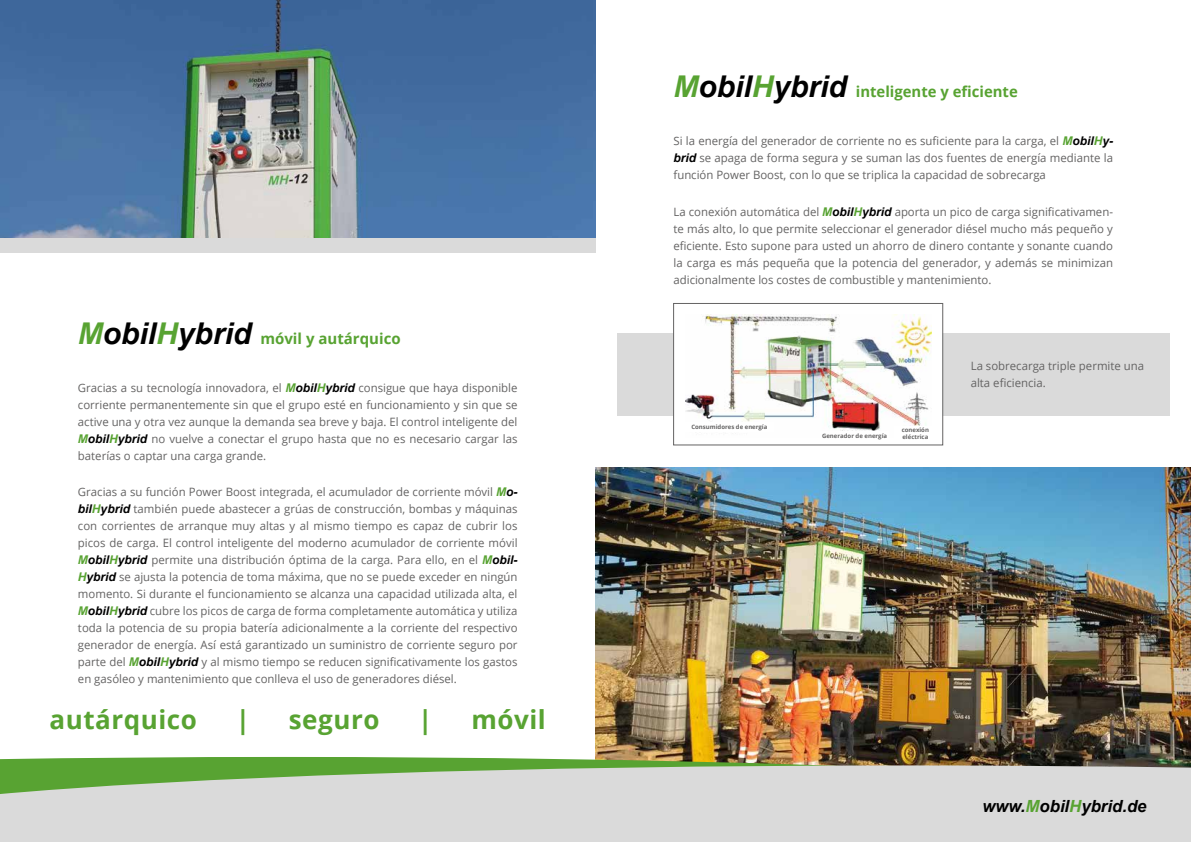
<style>
.page{position:relative;width:1191px;height:842px;background:#fff}
.page>*{position:absolute;margin:0;border:0;box-sizing:border-box;transform-origin:0 0}
.t1{font:700 26px "Open Sans";letter-spacing:.02em;color:#58a332}
.t2{font:italic 700 16.7px "Arial";color:#000}
.t3{font:700 15px "Open Sans";color:#58a332}
.t4{font:11.5px/17px "Open Sans";color:#646363;text-align:justify}
.t5{font:700 6px/7.2px "Open Sans";color:#646363}
.s1{font-family:"Arial";font-style:italic;font-size:30px}
.s2{font-family:"Arial";font-style:italic;font-size:30px;color:#000}
.s3{font-family:"Arial";font-weight:700;font-style:italic;font-size:12px;color:#58a332}
.s4{font-family:"Arial";font-weight:700;font-style:italic;font-size:12px;color:#000}
.s5{color:#58a332}
</style>
<div class="page">
<img style="left:595px;top:468px;width:596px;height:289px">
<img style="left:0;top:0;width:595px;height:238px">
<div style="left:0;top:238px;width:595px;height:14px;background:#dadada"></div>
<img style="left:0;top:757px;width:1191px;height:8px">
<svg style="left:0;top:765px;width:1191px;height:77px;background:#cdd4ca"></svg>
<div style="left:617px;top:333px;width:552px;height:82px;background:#dadada"></div>
<div style="left:673px;top:303px;width:270px;height:142px;background:#fff;border:1px solid #646363"></div>
<img style="left:685px;top:314px;width:246px;height:117px">
<div style="left:685px;top:422px;width:88px;height:10px;background:#fff"></div>
<div style="left:894px;top:426px;width:42px;height:15px;background:#fff"></div>
<h3 class="t3" style="left:78px;top:328px;width:324px"><span class="s1">M</span><span class="s2">obil</span><span class="s1">H</span><span class="s2">ybrid</span> móvil y autárquico</h3>
<p class="t4" style="left:78px;top:379px;width:441px">Gracias a su tecnología innovadora, el <span class="s3">M</span><span class="s4">obil</span><span class="s3">H</span><span class="s4">ybrid</span> consigue que haya disponible corriente permanentemente sin que el grupo esté en funcionamiento y sin que se active una y otra vez aunque la demanda sea breve y baja. El control inteligente del <span class="s3">M</span><span class="s4">obil</span><span class="s3">H</span><span class="s4">ybrid</span> no vuelve a conectar el grupo hasta que no es necesario cargar las baterías o captar una carga grande.</p>
<p class="t4" style="left:78px;top:483px;width:441px">Gracias a su función Power Boost integrada, el acumulador de corriente móvil <span class="s3">M</span><span class="s4">o&shy;bil</span><span class="s3">H</span><span class="s4">ybrid</span> también puede abastecer a grúas de construcción, bombas y máquinas con corrientes de arranque muy altas y al mismo tiempo es capaz de cubrir los picos de carga. El control inteligente del moderno acumulador de corriente móvil <span class="s3">M</span><span class="s4">obil</span><span class="s3">H</span><span class="s4">ybrid</span> permite una distribución óptima de la carga. Para ello, en el <span class="s3">M</span><span class="s4">obil-</span><span class="s3">H</span><span class="s4">ybrid</span> se ajusta la potencia de toma máxima, que no se puede exceder en ningún momento. Si durante el funcionamiento se alcanza una capacidad utilizada alta, el <span class="s3">M</span><span class="s4">obil</span><span class="s3">H</span><span class="s4">ybrid</span> cubre los picos de carga de forma completamente automática y utiliza toda la potencia de su propia batería adicionalmente a la corriente del respectivo generador de energía. Así está garantizado un suministro de corriente seguro por parte del <span class="s3">M</span><span class="s4">obil</span><span class="s3">H</span><span class="s4">ybrid</span> y al mismo tiempo se reducen significativamente los gastos en gasóleo y mantenimiento que conlleva el uso de generadores diésel.</p>
<h1 class="t1" style="left:50px;top:701px;width:149px">autárquico</h1>
<h1 class="t1" style="left:236px;top:701px;width:16px">|</h1>
<h1 class="t1" style="left:289px;top:701px;width:92px">seguro</h1>
<h1 class="t1" style="left:418px;top:701px;width:16px">|</h1>
<h1 class="t1" style="left:471px;top:701px;width:76px">móvil</h1>
<h3 class="t3" style="left:673px;top:81px;width:346px"><span class="s1">M</span><span class="s2">obil</span><span class="s1">H</span><span class="s2">ybrid</span> inteligente y eficiente</h3>
<p class="t4" style="left:673px;top:132px;width:441px">Si la energía del generador de corriente no es suficiente para la carga, el <span class="s3">M</span><span class="s4">obil</span><span class="s3">H</span><span class="s4">y&shy;brid</span> se apaga de forma segura y se suman las dos fuentes de energía mediante la función Power Boost, con lo que se triplica la capacidad de sobrecarga</p>
<p class="t4" style="left:673px;top:203px;width:441px">La conexión automática del <span class="s3">M</span><span class="s4">obil</span><span class="s3">H</span><span class="s4">ybrid</span> aporta un pico de carga significativamen&shy;te más alto, lo que permite seleccionar el generador diésel mucho más pequeño y eficiente. Esto supone para usted un ahorro de dinero contante y sonante cuando la carga es más pequeña que la potencia del generador, y además se minimizan adicionalmente los costes de combustible y mantenimiento.</p>
<p class="t5" style="left:691px;top:424px;width:77px">Consumidores de energía</p>
<p class="t5" style="left:822px;top:432px;width:67px">Generador de energía</p>
<p class="t5" style="left:901px;top:426px;width:29px">conexión eléctrica</p>
<p class="t4" style="left:970px;top:357px;width:175px">La sobrecarga triple permite una alta eficiencia.</p>
<h2 class="t2" style="left:982px;top:795px;width:166px">www.<span class="s5">M</span>obil<span class="s5">H</span>ybrid.de</h2>
</div>
